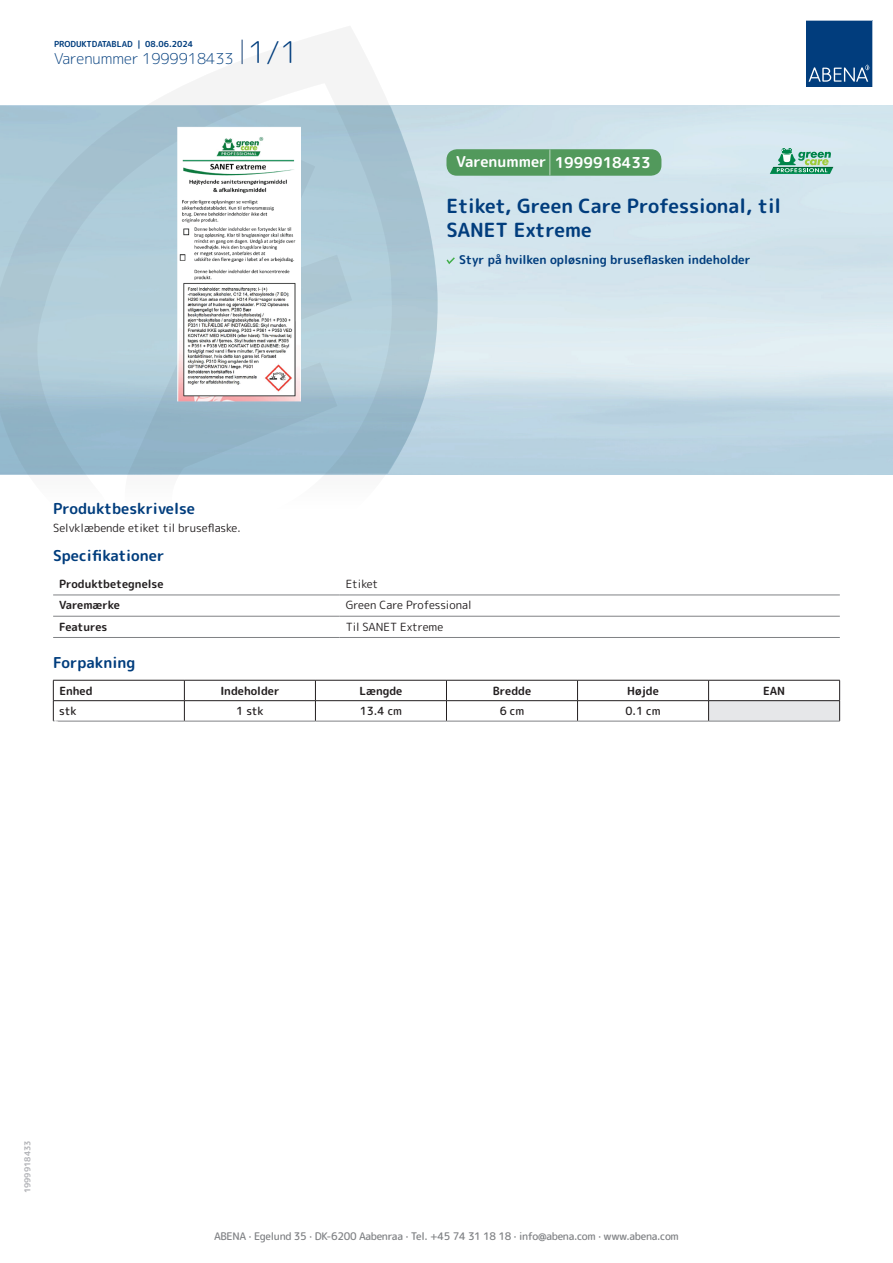
<style>
.page{position:relative;width:893px;height:1263px;background:#fff}
.page>*{position:absolute;margin:0;border:0;box-sizing:border-box;transform-origin:0 0}
.t1{font:700 19.5px/24px "Rounded Mplus 1 c";color:#013d7d}
.t2{font:700 15px "Rounded Mplus 1 c";color:#013d7d}
.t3{font:300 15px "Rounded Mplus 1 c";color:#013d7d}
.t4{font:700 15px "Rounded Mplus 1 c";color:#fff}
.t5{font:700 12px "Rounded Mplus 1 c";color:#013d7d}
.t6{font:11.25px "Rounded Mplus 1 c";color:#231f20}
.t7{font:700 11.25px "Rounded Mplus 1 c";color:#231f20}
.t8{font:500 11.25px "Rounded Mplus 1 c";color:#231f20}
.t9{font:500 10.5px "Rounded Mplus 1 c";letter-spacing:-.03em;color:#808285}
.t10{font:700 10.5px "Rounded Mplus 1 c";color:#fff}
.t11{font:700 8.25px "Rounded Mplus 1 c";color:#013d7d}
.t12{font:700 8.25px "Rounded Mplus 1 c";color:#b2b3b7}
.s1{font-size:30px}
.s2{font-size:25.5px}
</style>
<div class="page">
<svg style="left:0;top:26px;width:439px;height:569px"></svg>
<svg style="left:0;top:106px;width:438px;height:368px;background:#a8c5d4"></svg>
<svg style="left:242px;top:40px;width:1px;height:24px"></svg>
<svg style="left:806px;top:20px;width:67px;height:67px;background:#144b86"></svg>
<img style="left:178px;top:127px;width:122px;height:275px">
<hr style="left:53px;top:595px;width:287px;height:1px;background:#808285">
<hr style="left:340px;top:595px;width:500px;height:1px;background:#808285">
<hr style="left:53px;top:616px;width:287px;height:1px;background:#808285">
<hr style="left:340px;top:616px;width:500px;height:1px;background:#808285">
<hr style="left:53px;top:637px;width:287px;height:1px;background:#808285">
<hr style="left:340px;top:637px;width:500px;height:1px;background:#808285">
<div style="left:709px;top:701px;width:131px;height:20px;background:#e6e7e9"></div>
<hr style="left:53px;top:680px;width:131px;height:1px;background:#231f20">
<hr style="left:184px;top:680px;width:131px;height:1px;background:#231f20">
<hr style="left:315px;top:680px;width:131px;height:1px;background:#231f20">
<hr style="left:446px;top:680px;width:131px;height:1px;background:#231f20">
<hr style="left:577px;top:680px;width:132px;height:1px;background:#231f20">
<hr style="left:709px;top:680px;width:131px;height:1px;background:#231f20">
<hr style="left:53px;top:700px;width:131px;height:1px;background:#231f20">
<svg style="left:53px;top:680px;width:1px;height:41px"></svg>
<hr style="left:184px;top:700px;width:131px;height:1px;background:#231f20">
<svg style="left:184px;top:680px;width:1px;height:41px"></svg>
<hr style="left:315px;top:700px;width:131px;height:1px;background:#231f20">
<svg style="left:315px;top:680px;width:1px;height:41px"></svg>
<hr style="left:446px;top:700px;width:131px;height:1px;background:#231f20">
<svg style="left:446px;top:680px;width:1px;height:41px"></svg>
<hr style="left:577px;top:700px;width:132px;height:1px;background:#231f20">
<svg style="left:577px;top:680px;width:1px;height:41px"></svg>
<hr style="left:709px;top:700px;width:131px;height:1px;background:#231f20">
<svg style="left:708px;top:680px;width:1px;height:41px"></svg>
<svg style="left:839px;top:680px;width:1px;height:41px"></svg>
<hr style="left:53px;top:721px;width:131px;height:1px;background:#808285">
<hr style="left:184px;top:721px;width:131px;height:1px;background:#808285">
<hr style="left:315px;top:721px;width:131px;height:1px;background:#808285">
<hr style="left:446px;top:721px;width:131px;height:1px;background:#808285">
<hr style="left:577px;top:721px;width:132px;height:1px;background:#808285">
<hr style="left:709px;top:721px;width:131px;height:1px;background:#808285">
<svg style="left:446px;top:257px;width:9px;height:7px"></svg>
<div style="left:446px;top:149px;width:215px;height:27px;background:#52995c;border-radius:10px"></div>
<svg style="left:770px;top:148px;width:63px;height:26px;background:#82c0a5"></svg>
<p class="t11" style="left:54px;top:38px;width:141px">PRODUKTDATABLAD | 08.06.2024</p>
<h2 class="t3" style="left:54px;top:48px;width:246px">Varenummer 1999918433 <span class="s1">1/1</span></h2>
<h2 class="t4" style="left:456px;top:152px;width:196px">Varenummer <span class="s2">|</span> 1999918433</h2>
<h1 class="t1" style="left:446px;top:194px;width:336px">Etiket, Green Care Professional, til<br>SANET Extreme</h1>
<p class="t5" style="left:459px;top:251px;width:293px">Styr på hvilken opløsning bruseflasken indeholder</p>
<h2 class="t2" style="left:53px;top:498px;width:143px">Produktbeskrivelse</h2>
<p class="t6" style="left:53px;top:520px;width:189px">Selvklæbende etiket til bruseflaske.</p>
<h2 class="t2" style="left:53px;top:545px;width:113px">Specifikationer</h2>
<p class="t7" style="left:59px;top:576px;width:106px">Produktbetegnelse</p>
<p class="t6" style="left:346px;top:576px;width:34px">Etiket</p>
<p class="t7" style="left:59px;top:597px;width:62px">Varemærke</p>
<p class="t6" style="left:346px;top:597px;width:127px">Green Care Professional</p>
<p class="t7" style="left:59px;top:618px;width:50px">Features</p>
<p class="t6" style="left:346px;top:618px;width:99px">Til SANET Extreme</p>
<h2 class="t2" style="left:53px;top:651px;width:84px">Forpakning</h2>
<p class="t7" style="left:59px;top:682px;width:35px">Enhed</p>
<p class="t7" style="left:220px;top:682px;width:61px">Indeholder</p>
<p class="t7" style="left:359px;top:682px;width:44px">Længde</p>
<p class="t7" style="left:493px;top:682px;width:40px">Bredde</p>
<p class="t7" style="left:627px;top:682px;width:33px">Højde</p>
<p class="t7" style="left:763px;top:682px;width:24px">EAN</p>
<p class="t8" style="left:59px;top:703px;width:19px">stk</p>
<p class="t8" style="left:236px;top:703px;width:29px">1 stk</p>
<p class="t8" style="left:360px;top:703px;width:44px">13.4 cm</p>
<p class="t8" style="left:500px;top:703px;width:26px">6 cm</p>
<p class="t8" style="left:625px;top:703px;width:37px">0.1 cm</p>
<p class="t10" style="left:53px;top:716px;width:7px">*</p>
<p class="t12" style="left:22px;top:1193px;width:54px;rotate:-90deg">1999918433</p>
<p class="t9" style="left:214px;top:1229px;width:466px">ABENA · Egelund 35 · DK-6200 Aabenraa · Tel. +45 74 31 18 18 · info@abena.com · www.abena.com</p>
</div>
